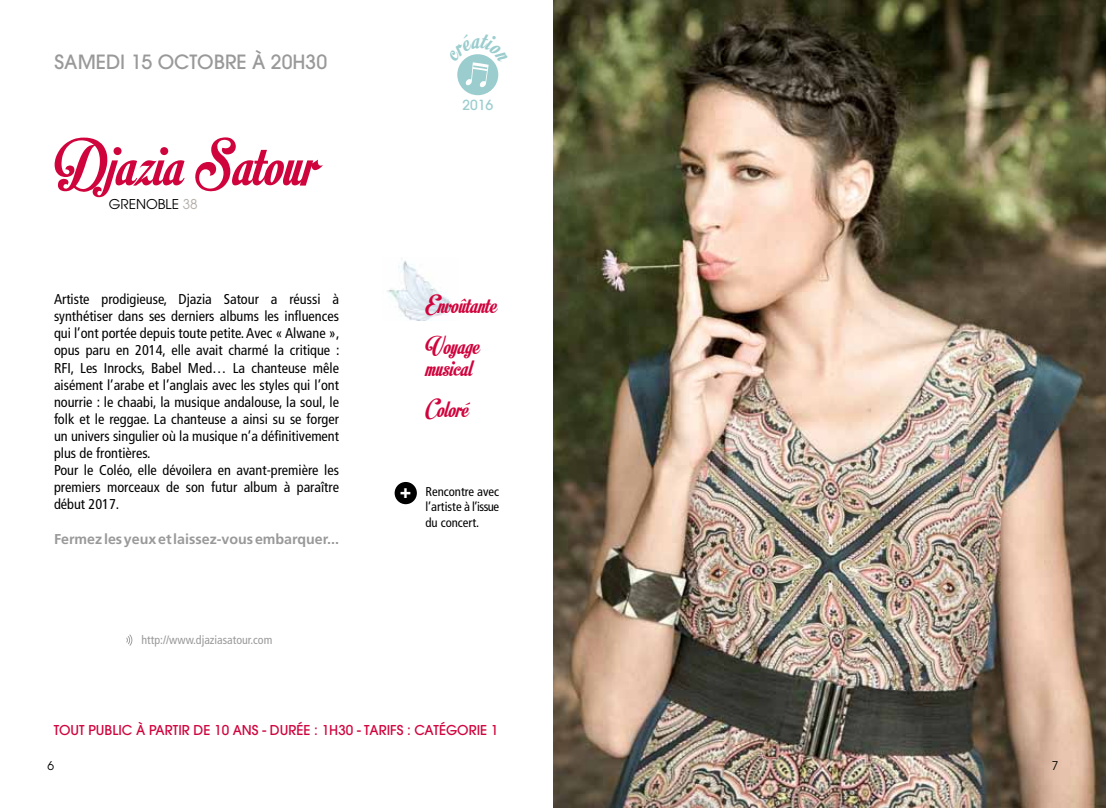
<style>
.page{position:relative;width:1106px;height:808px;background:#fff}
.page>*{position:absolute;margin:0;border:0;box-sizing:border-box;transform-origin:0 0}
.t1{font:66px "Motion Picture Personal Use";color:#d0043d}
.t2{font:25.5px/41.1px "Motion Picture Personal Use";color:#d0043d}
.t3{font:500 19.5px "Avant Garde";color:#9a999a}
.t4{font:900 19.2px "Frutiger";color:#fff}
.t5{font:condensed 14.25px/17.1px "Frutiger";color:#000}
.t6{font:700 14.25px "Frutiger";color:#9a999a}
.t7{font:500 13.8px "Avant Garde";color:#9bcdce}
.t8{font:500 13.5px "Avant Garde";color:#d0043d}
.t9{font:13.5px "Avant Garde";color:#000}
.t10{font:condensed 12.75px/15.3px "Frutiger";color:#000;text-align:justify}
.t11{font:condensed 12px "Frutiger";color:#9a999a}
.t12{font:12px "Avant Garde";color:#000}
.s1{color:#b2aca6}
</style>
<div class="page">
<img style="left:387px;top:260px;width:64px;height:60px">
<img style="left:553px;top:0;width:553px;height:808px">
<div style="left:457px;top:54px;width:41px;height:41px;background:#9bcdce;border-radius:50%"></div>
<svg style="left:126px;top:634px;width:6px;height:12px"></svg>
<div style="left:394px;top:482px;width:23px;height:22px;background:#000;border-radius:50%"></div>
<svg style="left:457px;top:54px;width:42px;height:33px"></svg>
<h3 class="t3" style="left:55px;top:50px;width:274px">SAMEDI 15 OCTOBRE À 20H30</h3>
<h1 class="t1" style="left:55px;top:127px;width:263px">Djazia Satour</h1>
<p class="t9" style="left:109px;top:196px;width:90px">GRENOBLE <span class="s1">38</span></p>
<p class="t5" style="left:54px;top:291px;width:287px">Artiste prodigieuse, Djazia Satour a réussi à synthétiser dans ses derniers albums les influences qui l’ont portée depuis toute petite. Avec « Alwane », opus paru en 2014, elle avait charmé la critique :<br>RFI, Les Inrocks, Babel Med… La chanteuse mêle aisément l’arabe et l’anglais avec les styles qui l’ont nourrie : le chaabi, la musique andalouse, la soul, le folk et le reggae. La chanteuse a ainsi su se forger un univers singulier où la musique n’a définitivement plus de frontières.<br>Pour le Coléo, elle dévoilera en avant-première les premiers morceaux de son futur album à paraître début 2017.</p>
<p class="t6" style="left:54px;top:530px;width:286px">Fermez les yeux et laissez-vous embarquer...</p>
<p class="t11" style="left:141px;top:632px;width:132px">http://www.djaziasatour.com</p>
<p class="t7" style="left:462px;top:96px;width:32px">2016</p>
<h2 class="t2" style="left:425px;top:285px;width:73px">Envoûtante<br>Voyage</h2>
<h2 class="t2" style="left:425px;top:349px;width:48px">musical<br>Coloré</h2>
<h3 class="t4" style="left:400px;top:480px;width:13px">+</h3>
<p class="t10" style="left:425px;top:484px;width:75px">Rencontre avec l’artiste à l’issue du concert.</p>
<p class="t8" style="left:54px;top:722px;width:446px">TOUT PUBLIC À PARTIR DE 10 ANS - DURÉE : 1H30 - TARIFS : CATÉGORIE 1</p>
<p class="t12" style="left:47px;top:758px;width:8px">6</p>
<p class="t12" style="left:1052px;top:758px;width:8px">7</p>
</div>
